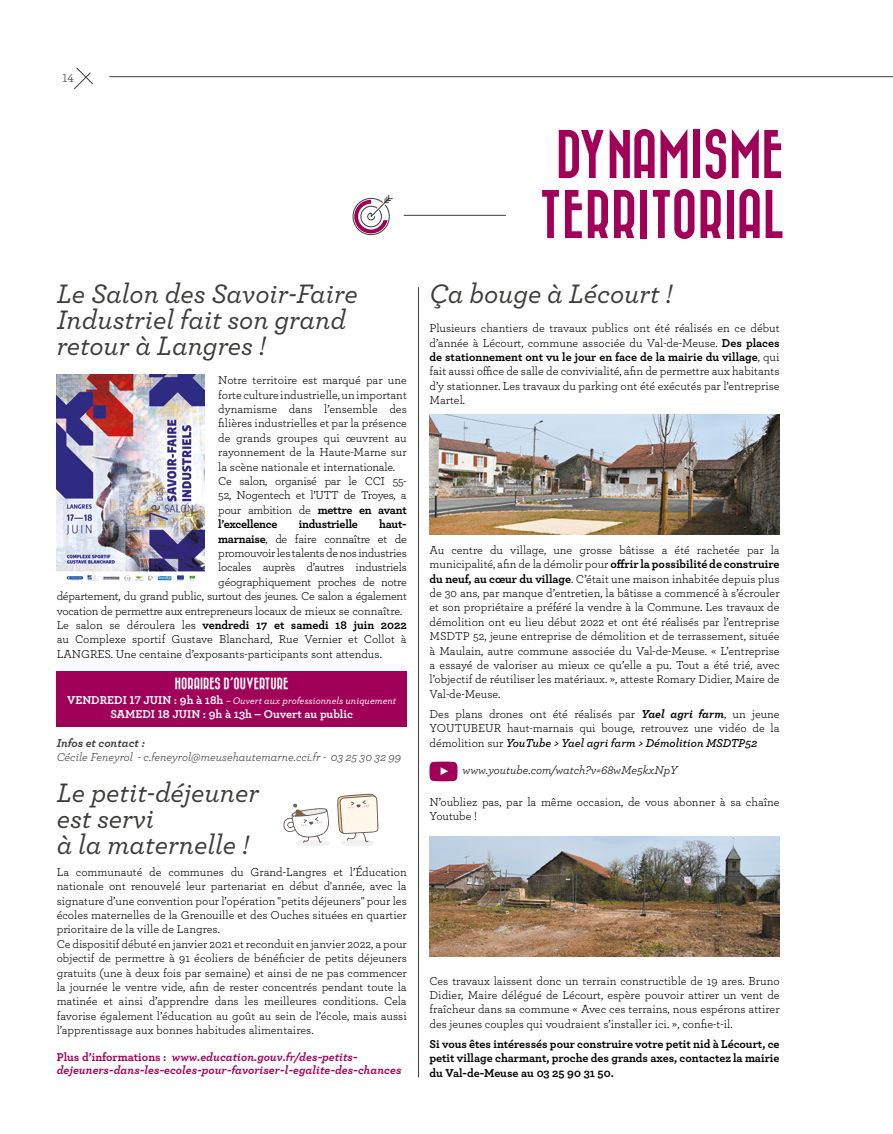
<style>
.page{position:relative;width:893px;height:1134px;background:#fff}
.page>*{position:absolute;margin:0;border:0;box-sizing:border-box;transform-origin:0 0}
.t1{font:50px/60px "Bazar";color:#a00057;text-align:center}
.t2{font:italic 500 28px/26px "Archer";color:#3c3c3b}
.t3{font:12px/14.4px "Archer";color:#000;text-align:justify}
.t4{font:12px "Archer";letter-spacing:-.02em;color:#000}
.t5{font:700 12px/14.4px "Archer";color:#000;text-align:justify}
.t6{font:italic 700 12px/13px "Archer";color:#a00057}
.t7{font:italic 12px "Archer";color:#3c3c3b}
.t8{font:italic 12px "Archer";color:#000}
.t9{font:700 12px "Archer";color:#fff}
.t10{font:12px "Bazar";color:#fff}
.t11{font:italic 700 12px "Archer";color:#3c3c3b}
.t12{font:12px "Archer";color:#3c3c3b}
.t13{font:italic 500 10px "Archer";color:#fff}
.s1{font-weight:700}
.s2{font-weight:400}
.s3{font-weight:700;font-style:normal;font-size:12px}
.s4{font-style:normal}
.s5{font-weight:700;font-style:italic}
.s6{font-weight:600;font-style:italic}
</style>
<div class="page">
<svg style="left:74px;top:67px;width:19px;height:23px"></svg>
<hr style="left:109px;top:76px;width:784px;height:1px;background:#3c3c3b">
<img style="left:429px;top:414px;width:351px;height:120px">
<div style="left:57px;top:671px;width:350px;height:56px;background:#a00057"></div>
<hr style="left:404px;top:215px;width:102px;height:1px;background:#3c3c3b">
<svg style="left:437px;top:761px;width:15px;height:1px"></svg>
<svg style="left:429px;top:762px;width:28px;height:19px"></svg>
<hr style="left:418px;top:287px;width:1px;height:790px;background:#3c3c3b">
<img style="left:57px;top:375px;width:147px;height:207px">
<img style="left:429px;top:836px;width:351px;height:120px">
<svg style="left:352px;top:194px;width:41px;height:42px"></svg>
<svg style="left:337px;top:794px;width:42px;height:52px"></svg>
<svg style="left:283px;top:804px;width:46px;height:42px"></svg>
<p class="t12" style="left:63px;top:70px;width:13px">14</p>
<h2 class="t2" style="left:57px;top:279px;width:302px">Le Salon des Savoir-Faire<br>Industriel fait son grand retour à Langres !</h2>
<p class="t3" style="left:218px;top:372px;width:190px;text-align:left">Notre territoire est marqué par une forte culture industrielle, un important dynamisme dans l’ensemble des filières industrielles et par la présence de grands groupes qui œuvrent au rayonnement de la Haute-Marne sur la scène nationale et internationale.<br>Ce salon, organisé par le CCI 55- 52, Nogentech et l’UTT de Troyes, a pour ambition de <span class="s1">mettre en avant l’excellence</span></p>
<p class="t5" style="left:299px;top:516px;width:61px">industrielle</p>
<p class="t5" style="left:379px;top:516px;width:29px">haut-</p>
<p class="t4" style="left:218px;top:530px;width:190px"><span class="s1">marnaise</span>, de faire connaître et de</p>
<p class="t4" style="left:218px;top:545px;width:190px">promouvoir les talents de nos industries</p>
<p class="t4" style="left:218px;top:559px;width:190px">locales auprès d’autres industriels</p>
<p class="t4" style="left:218px;top:573px;width:190px">géographiquement proches de notre</p>
<p class="t4" style="left:57px;top:588px;width:352px">département, du grand public, surtout des jeunes. Ce salon a également</p>
<p class="t4" style="left:57px;top:602px;width:347px">vocation de permettre aux entrepreneurs locaux de mieux se connaître.</p>
<p class="t5" style="left:57px;top:617px;width:352px"><span class="s2">Le salon se déroulera les</span> vendredi 17 et samedi 18 juin 2022</p>
<p class="t3" style="left:57px;top:632px;width:352px">au Complexe sportif Gustave Blanchard, Rue Vernier et Collot à</p>
<p class="t3" style="left:57px;top:646px;width:327px">LANGRES. Une centaine d’exposants-participants sont attendus.</p>
<p class="t10" style="left:175px;top:677px;width:115px">HORAIRES D’OUVERTURE</p>
<p class="t13" style="left:67px;top:693px;width:331px"><span class="s3">Vendredi 17 juin : 9h à 18h</span> – Ouvert aux professionnels uniquement</p>
<p class="t9" style="left:110px;top:705px;width:244px">Samedi 18 juin : 9h à 13h – Ouvert au public</p>
<p class="t11" style="left:57px;top:733px;width:90px">Infos et contact :</p>
<p class="t7" style="left:57px;top:749px;width:346px">Cécile Feneyrol - c.feneyrol@meusehautemarne.cci.fr - 03 25 30 32 99</p>
<h2 class="t2" style="left:57px;top:778px;width:204px">Le petit-déjeuner est servi<br>à la maternelle !</h2>
<p class="t3" style="left:57px;top:864px;width:352px;text-align:left">La communauté de communes du Grand-Langres et l’Éducation nationale ont renouvelé leur partenariat en début d'année, avec la signature d’une convention pour l’opération "petits déjeuners" pour les écoles maternelles de la Grenouille et des Ouches situées en quartier prioritaire de la ville de Langres.<br>Ce dispositif débuté en janvier 2021 et reconduit en janvier 2022, a pour objectif de permettre à 91 écoliers de bénéficier de petits déjeuners gratuits (une à deux fois par semaine) et ainsi de ne pas commencer la journée le ventre vide, afin de rester concentrés pendant toute la matinée et ainsi d’apprendre dans les meilleures conditions. Cela favorise également l’éducation au goût au sein de l’école, mais aussi l’apprentissage aux bonnes habitudes alimentaires.</p>
<p class="t6" style="left:57px;top:1050px;width:346px"><span class="s4">Plus d’informations :</span> www.education.gouv.fr/des-petits&shy;dejeuners-dans-les-ecoles-pour-favoriser-l-egalite-des-chances</p>
<h1 class="t1" style="left:539px;top:126px;width:246px">DYNAMISME<br>TERRITORIAL</h1>
<h2 class="t2" style="left:429px;top:279px;width:244px">Ça bouge à Lécourt !</h2>
<p class="t3" style="left:429px;top:320px;width:352px">Plusieurs chantiers de travaux publics ont été réalisés en ce début d’année à Lécourt, commune associée du Val-de-Meuse. <span class="s1">Des places de stationnement ont vu le jour en face de la mairie du village</span>, qui fait aussi office de salle de convivialité, afin de permettre aux habitants d’y stationner. Les travaux du parking ont été exécutés par l’entreprise Martel.</p>
<p class="t3" style="left:429px;top:542px;width:352px">Au centre du village, une grosse bâtisse a été rachetée par la municipalité, afin de la démolir pour <span class="s1">offrir la possibilité de construire du neuf, au cœur du village</span>. C’était une maison inhabitée depuis plus de 30 ans, par manque d’entretien, la bâtisse a commencé à s’écrouler et son propriétaire a préféré la vendre à la Commune. Les travaux de démolition ont eu lieu début 2022 et ont été réalisés par l’entreprise MSDTP 52, jeune entreprise de démolition et de terrassement, située à Maulain, autre commune associée du Val-de-Meuse. « L’entreprise a essayé de valoriser au mieux ce qu’elle a pu. Tout a été trié, avec l’objectif de réutiliser les matériaux. », atteste Romary Didier, Maire de Val-de-Meuse.</p>
<p class="t3" style="left:429px;top:706px;width:352px">Des plans drones ont été réalisés par <span class="s5">Yael agri farm</span>, un jeune YOUTUBEUR haut-marnais qui bouge, retrouvez une vidéo de la démolition sur <span class="s6">YouTube &gt; Yael agri farm &gt; Démolition MSDTP52</span></p>
<p class="t8" style="left:463px;top:762px;width:217px">www.youtube.com/watch?v=68wMe5kxNpY</p>
<p class="t3" style="left:429px;top:794px;width:352px">N’oubliez pas, par la même occasion, de vous abonner à sa chaîne<br>Youtube !</p>
<p class="t3" style="left:429px;top:973px;width:352px">Ces travaux laissent donc un terrain constructible de 19 ares. Bruno Didier, Maire délégué de Lécourt, espère pouvoir attirer un vent de fraîcheur dans sa commune « Avec ces terrains, nous espérons attirer des jeunes couples qui voudraient s’installer ici. », confie-t-il.</p>
<p class="t5" style="left:429px;top:1036px;width:352px">Si vous êtes intéressés pour construire votre petit nid à Lécourt, ce petit village charmant, proche des grands axes, contactez la mairie du Val-de-Meuse au 03 25 90 31 50.</p>
</div>
